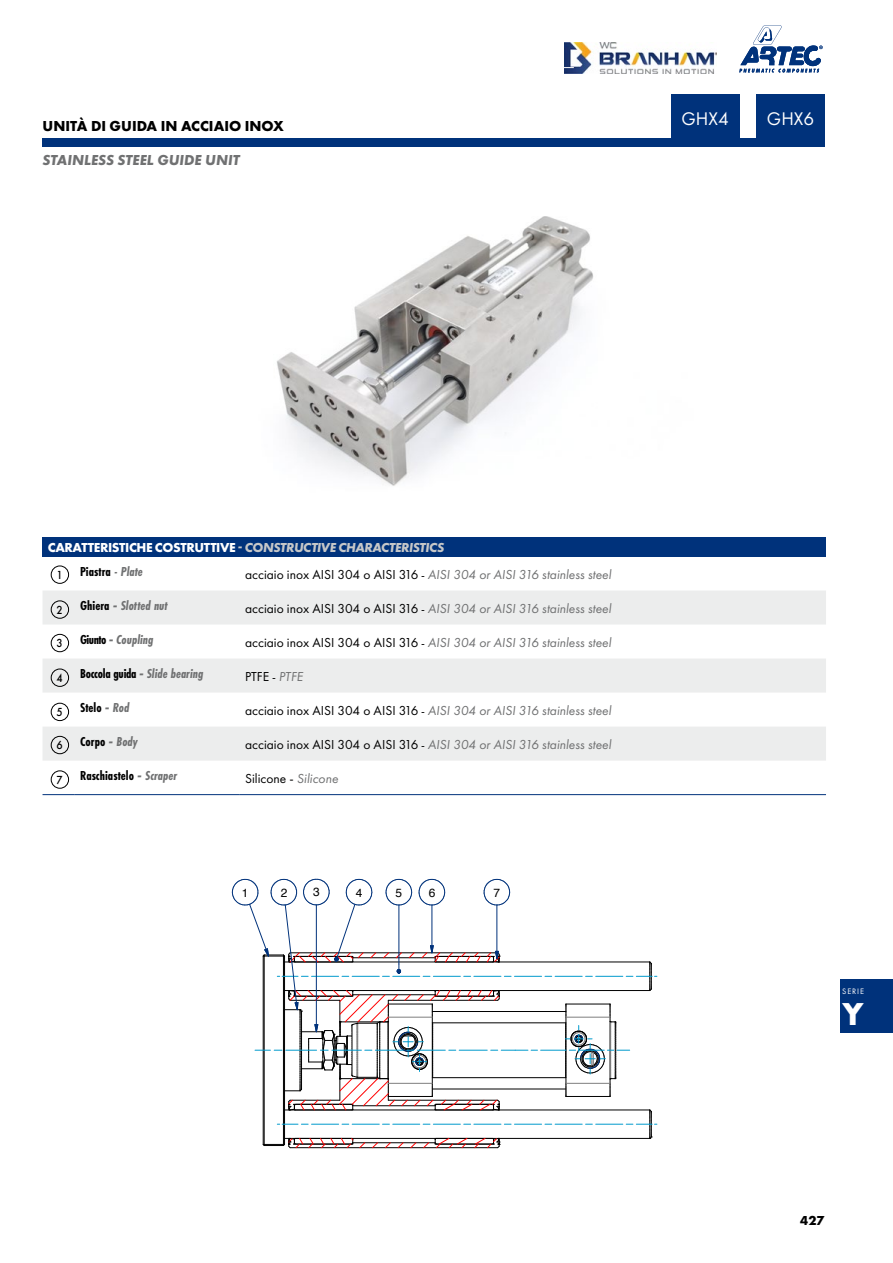
<style>
.page{position:relative;width:893px;height:1263px;background:#fff}
.page>*{position:absolute;margin:0;border:0;box-sizing:border-box;transform-origin:0 0}
.t1{font:700 32.85px "Futura PT";color:#fff}
.t2{font:18.9px "Futura PT";color:#fff}
.t3{font:700 15px "Futura PT";color:#000}
.t4{font:italic 700 15px "Futura PT";color:#707172}
.t5{font:italic 13.5px "Futura PT";color:#707172}
.t6{font:italic 700 13.5px "Futura PT";letter-spacing:-.03em;color:#c6c7c8}
.t7{font:700 13.5px "Futura PT Cond";color:#000}
.t8{font:italic 700 13.5px "Futura PT Cond";color:#707172}
.t9{font:13.5px "Futura PT";color:#000}
.t10{font:700 13.5px "Futura PT Cond";letter-spacing:-.02em;color:#000}
.t11{font:700 13.5px "Futura PT";color:#000}
.t12{font:500 12.15px "Futura PT";color:#000;scale:.91 1}
.t13{font:11.85px "Helvetica";color:#000}
.t14{font:8.25px "Futura PT";letter-spacing:.11em;color:#fff}
.s1{font-style:normal;color:#fff}
.s2{font-style:italic;color:#707172}
.s3{font-style:normal;color:#000}
.s4{font-style:normal;font-size:12px;color:#000}
.s5{font-family:"Futura PT"}
.s6{font-family:"Futura PT";font-style:italic;color:#707172}
.s7{font-size:12px}
</style>
<div class="page">
<img style="left:564px;top:43px;width:153px;height:30px">
<svg style="left:739px;top:26px;width:84px;height:47px"></svg>
<div style="left:840px;top:979px;width:53px;height:53px;background:#00327b"></div>
<div style="left:43px;top:138px;width:782px;height:9px;background:#00327b"></div>
<div style="left:43px;top:537px;width:783px;height:19px;background:#00327b"></div>
<svg style="left:43px;top:591px;width:783px;height:170px;fill:#eceded"></svg>
<hr style="left:43px;top:794px;width:32px;height:1px;background:#00327b">
<hr style="left:75px;top:794px;width:165px;height:1px;background:#00327b">
<hr style="left:240px;top:794px;width:586px;height:1px;background:#00327b">
<div style="left:51px;top:566px;width:18px;height:17px;border:1px solid #000;border-radius:50%"></div>
<div style="left:51px;top:601px;width:18px;height:17px;border:1px solid #000;border-radius:50%"></div>
<div style="left:51px;top:634px;width:18px;height:18px;border:1px solid #000;border-radius:50%"></div>
<div style="left:51px;top:669px;width:18px;height:17px;border:1px solid #000;border-radius:50%"></div>
<div style="left:51px;top:703px;width:18px;height:18px;border:1px solid #000;border-radius:50%"></div>
<div style="left:51px;top:736px;width:18px;height:18px;border:1px solid #000;border-radius:50%"></div>
<div style="left:51px;top:771px;width:18px;height:17px;border:1px solid #000;border-radius:50%"></div>
<div style="left:671px;top:94px;width:68px;height:47px;background:#00327b"></div>
<div style="left:756px;top:94px;width:69px;height:47px;background:#00327b"></div>
<img style="left:277px;top:216px;width:317px;height:270px">
<svg style="left:232px;top:879px;width:425px;height:270px"></svg>
<p class="t3" style="left:43px;top:116px;width:243px">UNITÀ DI GUIDA IN ACCIAIO INOX</p>
<p class="t4" style="left:43px;top:151px;width:199px">STAINLESS STEEL GUIDE UNIT</p>
<h2 class="t2" style="left:681px;top:108px;width:49px">GHX4</h2>
<h2 class="t2" style="left:767px;top:108px;width:49px">GHX6</h2>
<p class="t6" style="left:48px;top:539px;width:398px"><span class="s1">CARATTERISTICHE COSTRUTTIVE</span> - CONSTRUCTIVE CHARACTERISTICS</p>
<p class="t7" style="left:80px;top:563px;width:64px">Piastra <span class="s2">- Plate</span></p>
<p class="t5" style="left:245px;top:566px;width:368px"><span class="s3">acciaio inox AISI 304 o AISI 316</span> <span class="s4">-</span> AISI 304 or AISI 316 stainless steel</p>
<p class="t8" style="left:80px;top:597px;width:89px"><span class="s3">Ghiera</span> <span class="s5">-</span> Slotted nut</p>
<p class="t5" style="left:245px;top:600px;width:368px"><span class="s3">acciaio inox AISI 304 o AISI 316</span> <span class="s4">-</span> AISI 304 or AISI 316 stainless steel</p>
<p class="t8" style="left:80px;top:631px;width:75px"><span class="s3">Giunto</span> <span class="s5">-</span> Coupling</p>
<p class="t5" style="left:245px;top:634px;width:368px"><span class="s3">acciaio inox AISI 304 o AISI 316</span> <span class="s4">-</span> AISI 304 or AISI 316 stainless steel</p>
<p class="t10" style="left:80px;top:665px;width:125px">Boccola guida <span class="s6">-</span> <span class="s2">Slide bearing</span></p>
<p class="t9" style="left:245px;top:668px;width:59px">PTFE <span class="s7">-</span> <span class="s2">PTFE</span></p>
<p class="t7" style="left:80px;top:699px;width:51px">Stelo <span class="s6">-</span> <span class="s2">Rod</span></p>
<p class="t5" style="left:245px;top:702px;width:368px"><span class="s3">acciaio inox AISI 304 o AISI 316</span> <span class="s4">-</span> AISI 304 or AISI 316 stainless steel</p>
<p class="t7" style="left:80px;top:733px;width:59px">Corpo <span class="s6">-</span> <span class="s2">Body</span></p>
<p class="t5" style="left:245px;top:736px;width:368px"><span class="s3">acciaio inox AISI 304 o AISI 316</span> <span class="s4">-</span> AISI 304 or AISI 316 stainless steel</p>
<p class="t7" style="left:80px;top:767px;width:99px">Raschiastelo <span class="s6">-</span> <span class="s2">Scraper</span></p>
<p class="t9" style="left:245px;top:770px;width:95px">Silicone - <span class="s2">Silicone</span></p>
<p class="t12" style="left:56px;top:567px;width:8px">1</p>
<p class="t12" style="left:56px;top:602px;width:8px">2</p>
<p class="t12" style="left:56px;top:636px;width:8px">3</p>
<p class="t12" style="left:56px;top:670px;width:8px">4</p>
<p class="t12" style="left:56px;top:705px;width:8px">5</p>
<p class="t12" style="left:56px;top:738px;width:8px">6</p>
<p class="t12" style="left:56px;top:772px;width:8px">7</p>
<p class="t13" style="left:242px;top:883px;width:8px">1</p>
<p class="t13" style="left:281px;top:883px;width:8px">2</p>
<p class="t13" style="left:313px;top:883px;width:8px">3</p>
<p class="t13" style="left:356px;top:883px;width:8px">4</p>
<p class="t13" style="left:396px;top:883px;width:8px">5</p>
<p class="t13" style="left:429px;top:883px;width:8px">6</p>
<p class="t13" style="left:494px;top:883px;width:8px">7</p>
<p class="t14" style="left:842px;top:986px;width:23px">SERIE</p>
<h1 class="t1" style="left:842px;top:993px;width:23px">Y</h1>
<p class="t11" style="left:800px;top:1212px;width:25px">427</p>
</div>
